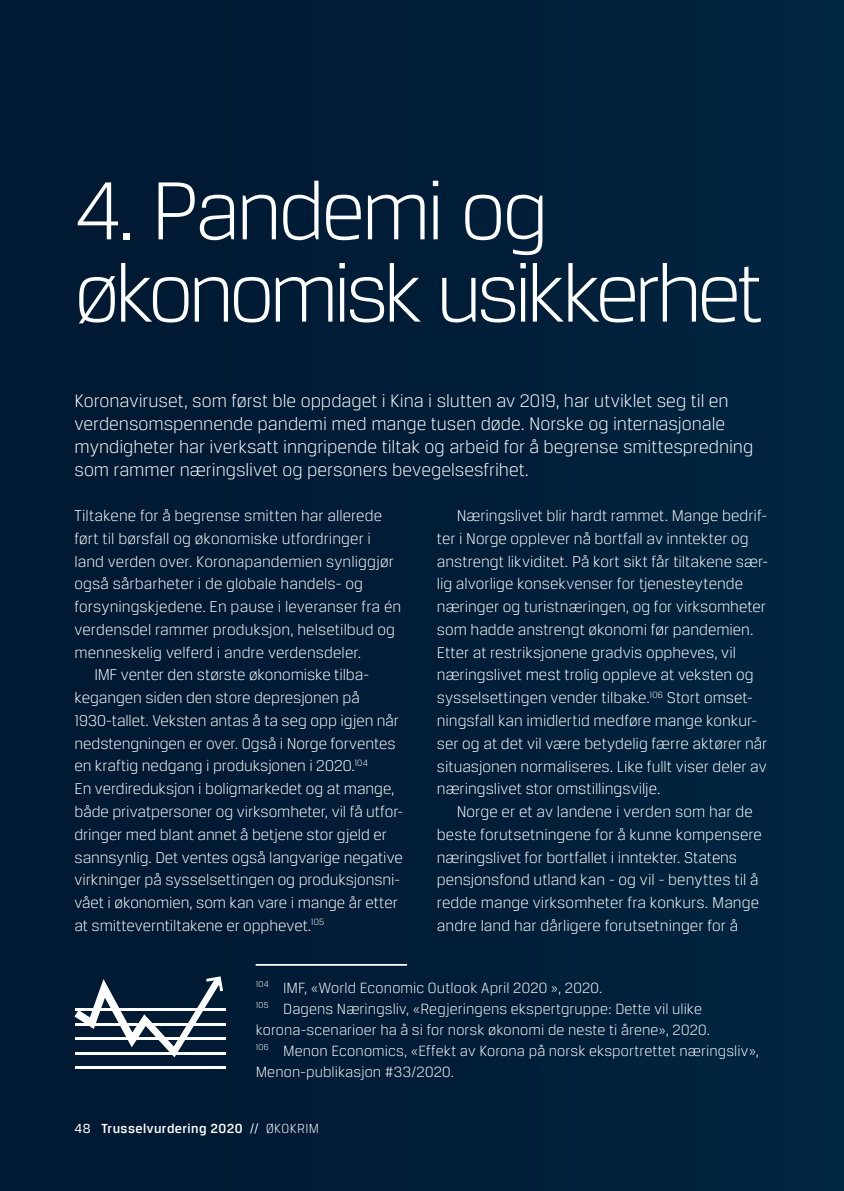
<style>
.page{position:relative;width:844px;height:1191px;background:#fff}
.page>*{position:absolute;margin:0;border:0;box-sizing:border-box;transform-origin:0 0}
.t1{font:300 87.5px/82.2px "Breuer Text";letter-spacing:-.06em;color:#fff}
.t2{font:300 19.25px/22.8px "Breuer Text";color:#fff}
.t3{font:300 16.62px/22.8px "Breuer Text";color:#fff}
.t4{font:300 15.75px/21px "Breuer Text";letter-spacing:.01em;color:#fff}
.t5{font:500 14px "Breuer Text";letter-spacing:.03em;color:#fff}
.s1{font-weight:400}
.s2{font-weight:300}
</style>
<div class="page">
<div style="left:0;top:0;width:843px;height:1191px;background:#001d37"></div>
<hr style="left:255px;top:964px;width:152px;height:1px;background:#fff">
<hr style="left:75px;top:1008px;width:151px;height:2px;background:#fff">
<hr style="left:75px;top:1022px;width:151px;height:3px;background:#fff">
<hr style="left:75px;top:1037px;width:151px;height:2px;background:#fff">
<hr style="left:75px;top:1052px;width:151px;height:2px;background:#fff">
<hr style="left:75px;top:1066px;width:151px;height:3px;background:#fff">
<svg style="left:74px;top:976px;width:151px;height:81px"></svg>
<h1 class="t1" style="left:74px;top:168px;width:690px">4. Pandemi og økonomisk usikkerhet</h1>
<p class="t2" style="left:74px;top:389px;width:680px">Koronaviruset, som først ble oppdaget i Kina i slutten av 2019, har utviklet seg til en verdensomspennende pandemi med mange tusen døde. Norske og internasjonale myndigheter har iverksatt inngripende tiltak og arbeid for å begrense smittespredning som rammer næringslivet og personers bevegelsesfrihet.</p>
<p class="t3" style="left:74px;top:504px;width:309px">Tiltakene for å begrense smitten har allerede</p>
<p class="t3" style="left:74px;top:527px;width:298px">ført til børsfall og økonomiske utfordringer i</p>
<p class="t3" style="left:74px;top:549px;width:321px">land verden over. Koronapandemien synliggjør</p>
<p class="t3" style="left:74px;top:572px;width:290px">også sårbarheter i de globale handels- og</p>
<p class="t3" style="left:74px;top:595px;width:328px">forsyningskjedene. En pause i leveranser fra én</p>
<p class="t3" style="left:74px;top:618px;width:322px">verdensdel rammer produksjon, helsetilbud og</p>
<p class="t3" style="left:74px;top:640px;width:288px">menneskelig velferd i andre verdensdeler.</p>
<p class="t3" style="left:94px;top:663px;width:276px">IMF venter den største økonomiske tilba-</p>
<p class="t3" style="left:74px;top:686px;width:286px">kegangen siden den store depresjonen på</p>
<p class="t3" style="left:74px;top:709px;width:326px">1930-tallet. Veksten antas å ta seg opp igjen når</p>
<p class="t3" style="left:74px;top:731px;width:322px">nedstengningen er over. Også i Norge forventes</p>
<p class="t3" style="left:74px;top:754px;width:295px">en kraftig nedgang i produksjonen i 2020.<sup>104</sup></p>
<p class="t3" style="left:74px;top:777px;width:321px">En verdireduksjon i boligmarkedet og at mange,</p>
<p class="t3" style="left:74px;top:800px;width:330px">både privatpersoner og virksomheter, vil få utfor-</p>
<p class="t3" style="left:74px;top:822px;width:314px">dringer med blant annet å betjene stor gjeld er</p>
<p class="t3" style="left:74px;top:845px;width:330px">sannsynlig. Det ventes også langvarige negative</p>
<p class="t3" style="left:74px;top:868px;width:327px">virkninger på sysselsettingen og produksjonsni-</p>
<p class="t3" style="left:74px;top:891px;width:325px">vået i økonomien, som kan vare i mange år etter</p>
<p class="t3" style="left:74px;top:913px;width:251px">at smitteverntiltakene er opphevet.<sup>105</sup></p>
<p class="t3" style="left:437px;top:504px;width:332px;text-indent:20px">Næringslivet blir hardt rammet. Mange bedrif&shy;ter i Norge opplever nå bortfall av inntekter og anstrengt likviditet. På kort sikt får tiltakene sær&shy;lig alvorlige konsekvenser for tjenesteytende næringer og turistnæringen, og for virksomheter som hadde anstrengt økonomi før pandemien.<br>Etter at restriksjonene gradvis oppheves, vil næringslivet mest trolig oppleve at veksten og sysselsettingen vender tilbake.<sup>106</sup> Stort omset&shy;ningsfall kan imidlertid medføre mange konkur&shy;ser og at det vil være betydelig færre aktører når situasjonen normaliseres. Like fullt viser deler av næringslivet stor omstillingsvilje.</p>
<p class="t3" style="left:437px;top:800px;width:326px;text-indent:20px">Norge er et av landene i verden som har de beste forutsetningene for å kunne kompensere næringslivet for bortfallet i inntekter. Statens pensjonsfond utland kan - og vil - benyttes til å redde mange virksomheter fra konkurs. Mange andre land har dårligere forutsetninger for å</p>
<p class="t4" style="left:255px;top:976px;width:504px"><sup>104</sup> IMF, «World Economic Outlook April 2020 », 2020.<br><sup>105</sup> Dagens Næringsliv, «Regjeringens ekspertgruppe: Dette vil ulike korona-scenarioer ha å si for norsk økonomi de neste ti årene», 2020.<br><sup>106</sup> Menon Economics, «Effekt av Korona på norsk eksportrettet næringsliv», Menon-publikasjon #33/2020.</p>
<p class="t5" style="left:74px;top:1120px;width:246px"><span class="s1">48</span> Trusselvurdering 2020 <span class="s1">//</span> <span class="s2">ØKOKRIM</span></p>
</div>
